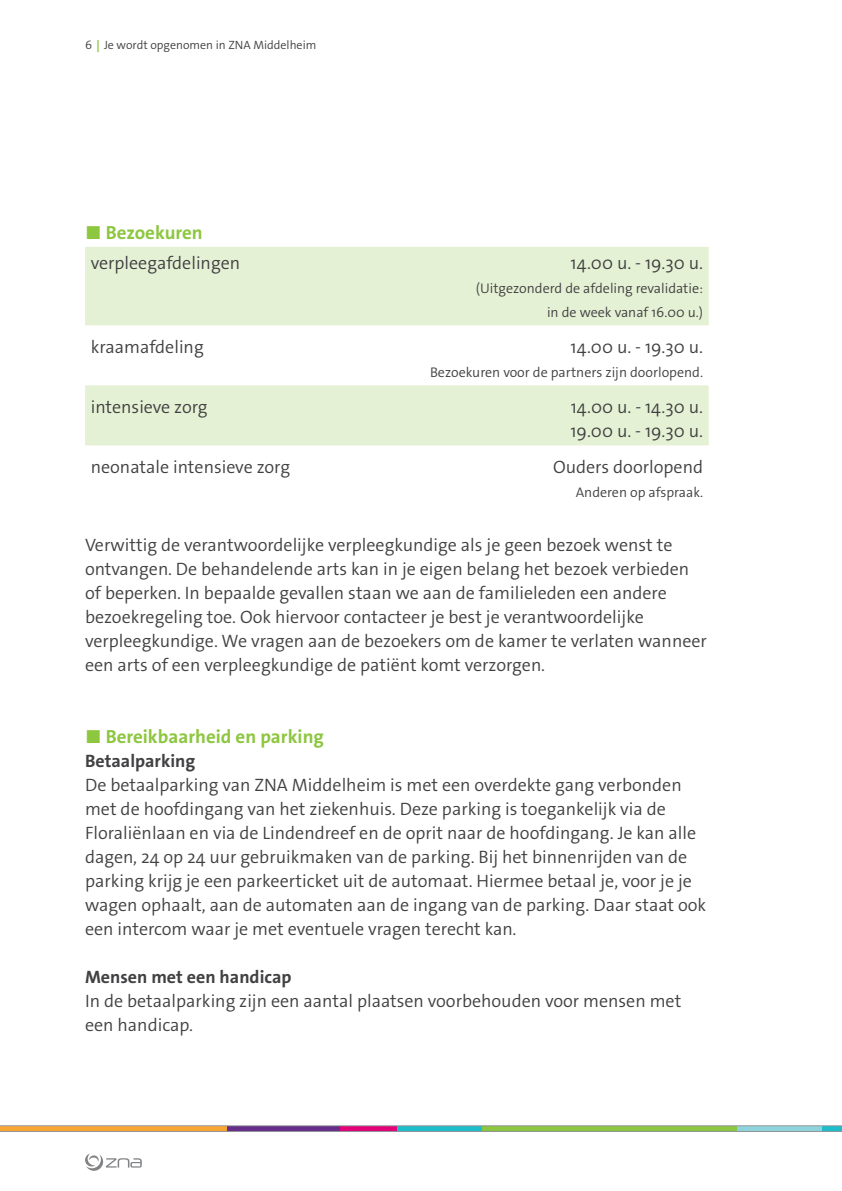
<style>
.page{position:relative;width:842px;height:1191px;background:#fff}
.page>*{position:absolute;margin:0;border:0;box-sizing:border-box;transform-origin:0 0}
.t1{font:700 19px "The Sans Os F";color:#8dc63f}
.t2{font:300 18px/24px "The Sans Os F";color:#414042}
.t3{font:700 18px "The Sans Os F";color:#414042}
.t4{font:300 14px/24px "The Sans Os F";color:#414042;text-align:right}
.t5{font:300 12px "The Sans Os F";color:#414042}
.s1{font-weight:700;color:#98cb4f}
</style>
<div class="page">
<svg style="left:0;top:1125px;width:842px;height:6px;background:#9f9f79"></svg>
<svg style="left:85px;top:1153px;width:57px;height:18px"></svg>
<svg style="left:85px;top:247px;width:624px;height:198px;fill:#e5f1d4"></svg>
<p class="t5" style="left:85px;top:37px;width:233px">6<span class="s1">↕</span>Je wordt opgenomen in ZNA Middelheim</p>
<p class="t1" style="left:85px;top:220px;width:119px">◼ Bezoekuren</p>
<p class="t2" style="left:91px;top:251px;width:151px">verpleegafdelingen</p>
<p class="t2" style="left:571px;top:251px;width:134px">14.00 u. - 19.30 u.</p>
<p class="t4" style="left:476px;top:276px;width:229px">(Uitgezonderd de afdeling revalidatie: in de week vanaf 16.00 u.)</p>
<p class="t2" style="left:91px;top:335px;width:115px">kraamafdeling</p>
<p class="t2" style="left:571px;top:335px;width:134px">14.00 u. - 19.30 u.</p>
<p class="t4" style="left:430px;top:360px;width:274px">Bezoekuren voor de partners zijn doorlopend.</p>
<p class="t2" style="left:91px;top:395px;width:118px">intensieve zorg</p>
<p class="t2" style="left:570px;top:395px;width:134px">14.00 u. - 14.30 u.<br>19.00 u. - 19.30 u.</p>
<p class="t2" style="left:91px;top:455px;width:201px">neonatale intensieve zorg</p>
<p class="t2" style="left:553px;top:455px;width:152px">Ouders doorlopend</p>
<p class="t4" style="left:576px;top:480px;width:129px">Anderen op afspraak.</p>
<p class="t2" style="left:85px;top:533px;width:623px">Verwittig de verantwoordelijke verpleegkundige als je geen bezoek wenst te ontvangen. De behandelende arts kan in je eigen belang het bezoek verbieden of beperken. In bepaalde gevallen staan we aan de familieleden een andere bezoekregeling toe. Ook hiervoor contacteer je best je verantwoordelijke verpleegkundige. We vragen aan de bezoekers om de kamer te verlaten wanneer een arts of een verpleegkundige de patiënt komt verzorgen.</p>
<p class="t1" style="left:85px;top:724px;width:240px">◼ Bereikbaarheid en parking</p>
<p class="t3" style="left:85px;top:749px;width:112px">Betaalparking</p>
<p class="t2" style="left:85px;top:773px;width:623px">De betaalparking van ZNA Middelheim is met een overdekte gang verbonden met de hoofdingang van het ziekenhuis. Deze parking is toegankelijk via de Floraliënlaan en via de Lindendreef en de oprit naar de hoofdingang. Je kan alle dagen, 24 op 24 uur gebruikmaken van de parking. Bij het binnenrijden van de parking krijg je een parkeerticket uit de automaat. Hiermee betaal je, voor je je wagen ophaalt, aan de automaten aan de ingang van de parking. Daar staat ook een intercom waar je met eventuele vragen terecht kan.</p>
<p class="t3" style="left:85px;top:965px;width:208px">Mensen met een handicap</p>
<p class="t2" style="left:85px;top:989px;width:598px">In de betaalparking zijn een aantal plaatsen voorbehouden voor mensen met een handicap.</p>
</div>
